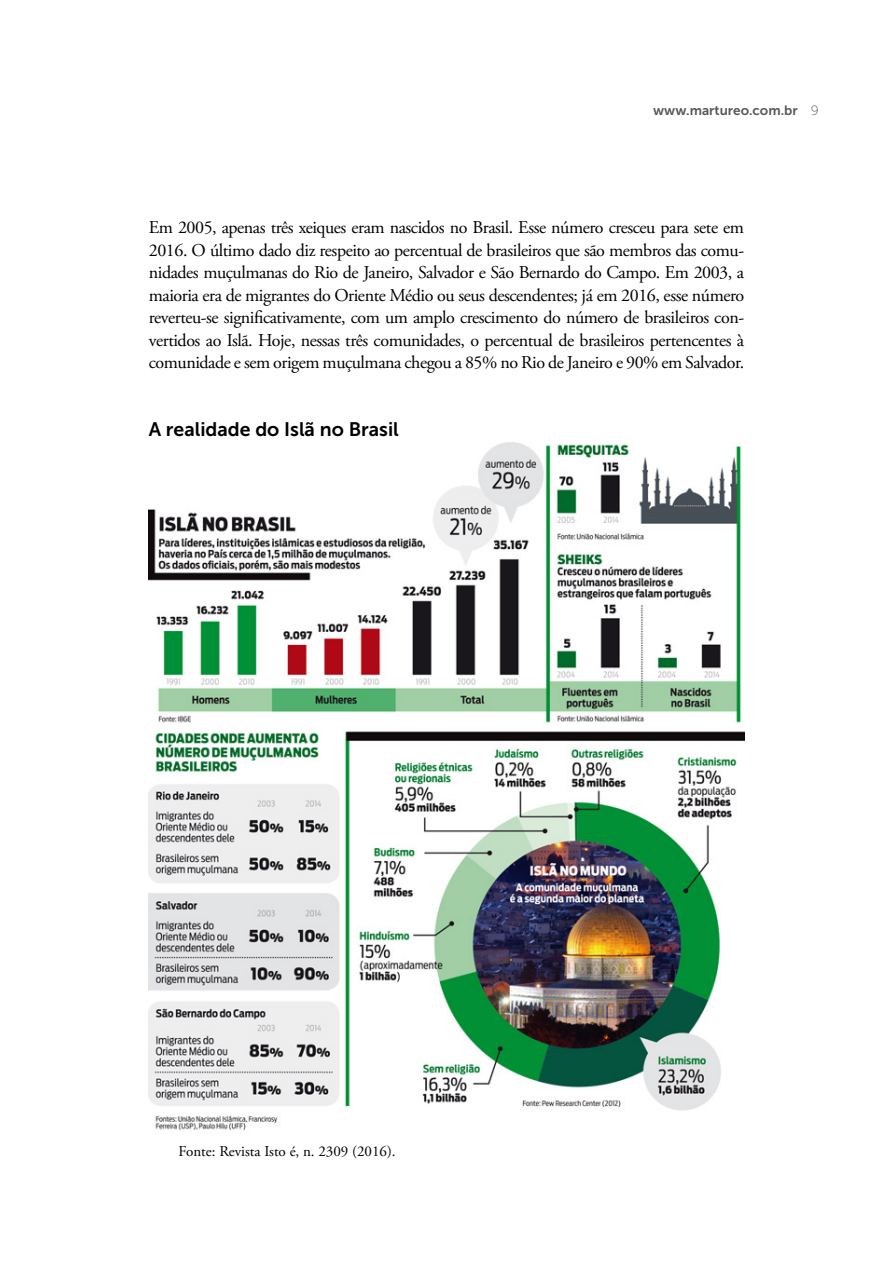
<style>
.page{position:relative;width:893px;height:1263px;background:#fff}
.page>*{position:absolute;margin:0;border:0;box-sizing:border-box;transform-origin:0 0}
.text_subtitle{font:19.5px "Museo Sans 700";color:#000}
.text{font:18px/22.5px "Adobe Garamond Pro";letter-spacing:-.025em;color:#000;text-align:justify}
.text_quotation{font:15px "Adobe Garamond Pro";color:#000}
.t1{font:13.5px "Museo Sans 700";color:#575756}
.s1{font-family:"Museo Sans 100"}
</style>
<div class="page">
<img style="left:149px;top:442px;width:595px;height:689px">
<p class="t1" style="left:653px;top:103px;width:167px">www.martureo.com.br <span class="s1">9</span></p>
<p class="text" style="left:149px;top:217px;width:597px">Em 2005, apenas três xeiques eram nascidos no Brasil. Esse número cresceu para sete em 2016. O último dado diz respeito ao percentual de brasileiros que são membros das comu&shy;nidades muçulmanas do Rio de Janeiro, Salvador e São Bernardo do Campo. Em 2003, a maioria era de migrantes do Oriente Médio ou seus descendentes; já em 2016, esse número reverteu-se significativamente, com um amplo crescimento do número de brasileiros con&shy;vertidos ao Islã. Hoje, nessas três comunidades, o percentual de brasileiros pertencentes à comunidade e sem origem muçulmana chegou a 85% no Rio de Janeiro e 90% em Salvador.</p>
<p class="text_subtitle" style="left:149px;top:418px;width:251px">A realidade do Islã no Brasil</p>
<p class="text_quotation" style="left:179px;top:1142px;width:218px">Fonte: Revista Isto é, n. 2309 (2016).</p>
</div>
